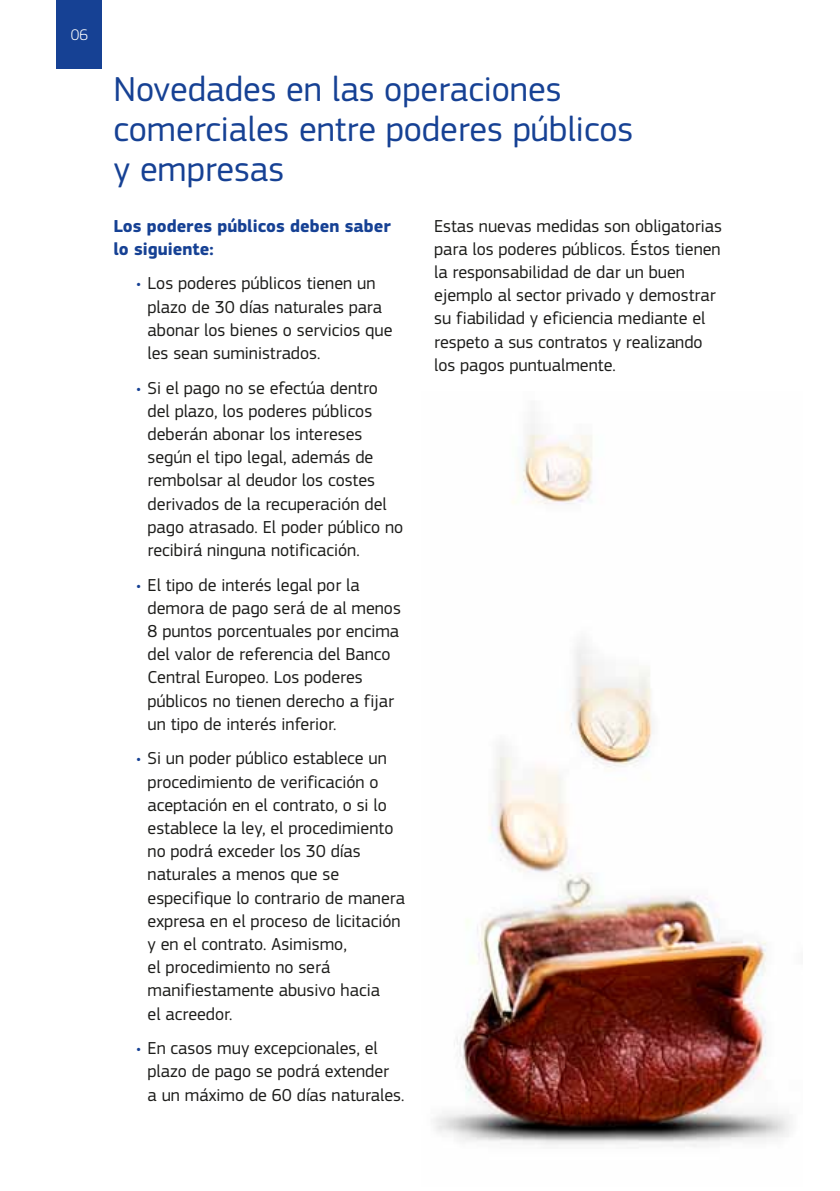
<style>
.page{position:relative;width:840px;height:1191px;background:#fff}
.page>*{position:absolute;margin:0;border:0;box-sizing:border-box;transform-origin:0 0}
.t1{font:36px/40px "EC Square Sans Pro";color:#164194}
.t2{font:18px/23.2px "EC Square Sans Pro";color:#1d1d1b}
.t3{font:700 18px/23.2px "EC Square Sans Pro";color:#164194}
.t4{font:300 16px "EC Square Sans Pro";color:#fff}
.s1{color:#164194}
</style>
<div class="page">
<div style="left:57px;top:0;width:45px;height:68px;background:#164194"></div>
<img style="left:434px;top:423px;width:357px;height:724px">
<p class="t4" style="left:71px;top:26px;width:19px">06</p>
<h1 class="t1" style="left:113px;top:69px;width:521px">Novedades en las operaciones comerciales entre poderes públicos y empresas</h1>
<p class="t3" style="left:113px;top:215px;width:278px">Los poderes públicos deben saber lo siguiente:</p>
<p class="t2" style="left:147px;top:272px;width:246px;text-indent:-11px"><span class="s1">•</span> Los poderes públicos tienen un plazo de 30 días naturales para abonar los bienes o servicios que les sean suministrados.</p>
<p class="t2" style="left:147px;top:376px;width:257px;text-indent:-11px"><span class="s1">•</span> Si el pago no se efectúa dentro del plazo, los poderes públicos deberán abonar los intereses según el tipo legal, además de rembolsar al deudor los costes derivados de la recuperación del pago atrasado. El poder público no recibirá ninguna notificación.</p>
<p class="t2" style="left:147px;top:573px;width:255px;text-indent:-11px"><span class="s1">•</span> El tipo de interés legal por la demora de pago será de al menos<br>8 puntos porcentuales por encima del valor de referencia del Banco<br>Central Europeo. Los poderes públicos no tienen derecho a fijar un tipo de interés inferior.</p>
<p class="t2" style="left:147px;top:747px;width:259px;text-indent:-11px"><span class="s1">•</span> Si un poder público establece un procedimiento de verificación o aceptación en el contrato, o si lo establece la ley, el procedimiento no podrá exceder los 30 días naturales a menos que se especifique lo contrario de manera expresa en el proceso de licitación y en el contrato. Asimismo,<br>el procedimiento no será manifiestamente abusivo hacia<br>el acreedor.</p>
<p class="t2" style="left:147px;top:1036px;width:258px;text-indent:-11px"><span class="s1">•</span> En casos muy excepcionales, el plazo de pago se podrá extender<br>a un máximo de 60 días naturales.</p>
<p class="t2" style="left:434px;top:214px;width:289px">Estas nuevas medidas son obligatorias para los poderes públicos. Éstos tienen la responsabilidad de dar un buen ejemplo al sector privado y demostrar su fiabilidad y eficiencia mediante el respeto a sus contratos y realizando los pagos puntualmente.</p>
</div>
